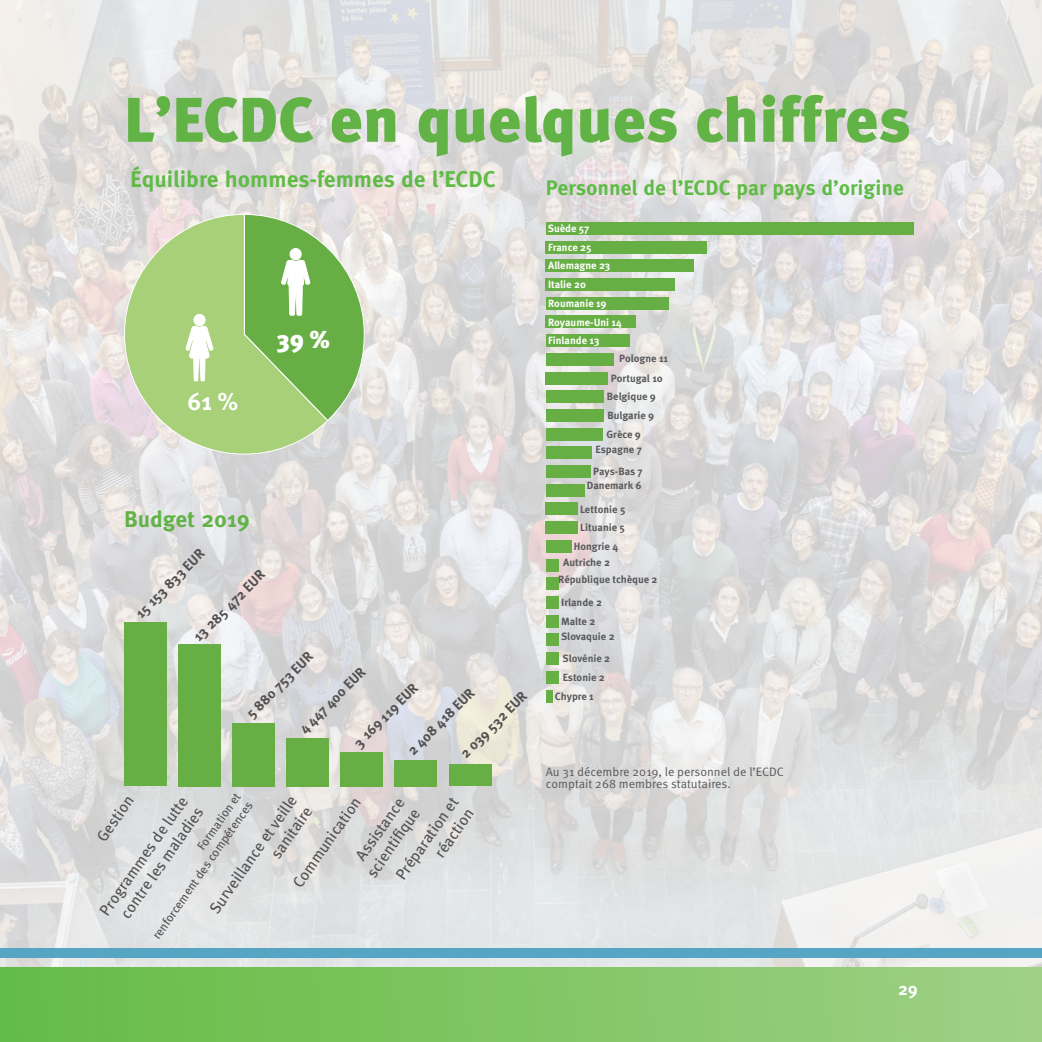
<style>
.page{position:relative;width:1042px;height:1042px;background:#fff}
.page>*{position:absolute;margin:0;border:0;box-sizing:border-box;transform-origin:0 0}
.t1{font:900 63px "Meta Pro";color:#61b345}
.t2{font:700 24.5px "Meta Pro";color:#fff}
.t3{font:900 24.5px "Meta Pro";color:#fff}
.t4{font:700 22.75px "Meta Pro";color:#60bb46}
.t5{font:700 22.75px "Meta Pro";color:#61b345}
.t6{font:700 21px "Meta Pro";color:#60bb46}
.t7{font:700 17.5px "Meta Pro";color:#fff}
.t8{font:15.75px/18.9px "Meta Pro";color:#535051;text-align:right}
.t9{font:700 14px "Meta Pro";color:#535051}
.t10{font:12.25px/12.2px "Meta Pro";color:#57585a}
.t11{font:12.25px/14.7px "Meta Pro";color:#535051;text-align:right}
.t12{font:700 10.5px/18.7px "Meta Pro";color:#58595b}
.t13{font:700 10.5px/18.7px "Meta Pro";color:#fff}
</style>
<div class="page">
<img style="left:0;top:0;width:1042px;height:967px">
<div style="left:232px;top:723px;width:42px;height:63px;background:#67af44"></div>
<div style="left:124px;top:622px;width:42px;height:164px;background:#67af44"></div>
<div style="left:178px;top:644px;width:42px;height:143px;background:#67af44"></div>
<div style="left:286px;top:738px;width:43px;height:48px;background:#67af44"></div>
<div style="left:341px;top:752px;width:42px;height:34px;background:#67af44"></div>
<div style="left:395px;top:760px;width:42px;height:26px;background:#67af44"></div>
<div style="left:449px;top:764px;width:42px;height:22px;background:#67af44"></div>
<svg style="left:111px;top:213px;width:218px;height:253px;background:#bfd5a0"></svg>
<svg style="left:185px;top:325px;width:29px;height:136px"></svg>
<div style="left:194px;top:314px;width:11px;height:12px;background:#fff;border-radius:50%"></div>
<div style="left:193px;top:314px;width:13px;height:12px;border:1px solid #fff;border-radius:50%"></div>
<svg style="left:243px;top:213px;width:122px;height:209px;background:#8ec170"></svg>
<div style="left:290px;top:248px;width:11px;height:12px;background:#fff;border-radius:50%"></div>
<div style="left:290px;top:248px;width:12px;height:12px;border:1px solid #fff;border-radius:50%"></div>
<div style="left:546px;top:222px;width:367px;height:12px;background:#67af44"></div>
<div style="left:546px;top:278px;width:129px;height:12px;background:#67af44"></div>
<div style="left:546px;top:260px;width:148px;height:12px;background:#67af44"></div>
<div style="left:546px;top:241px;width:161px;height:12px;background:#67af44"></div>
<div style="left:546px;top:335px;width:84px;height:12px;background:#67af44"></div>
<div style="left:546px;top:297px;width:122px;height:12px;background:#67af44"></div>
<div style="left:546px;top:316px;width:90px;height:12px;background:#67af44"></div>
<div style="left:546px;top:428px;width:56px;height:12px;background:#67af44"></div>
<div style="left:546px;top:353px;width:67px;height:12px;background:#67af44"></div>
<div style="left:546px;top:409px;width:57px;height:12px;background:#67af44"></div>
<div style="left:546px;top:447px;width:45px;height:12px;background:#67af44"></div>
<div style="left:546px;top:465px;width:45px;height:13px;background:#67af44"></div>
<div style="left:546px;top:372px;width:62px;height:12px;background:#67af44"></div>
<div style="left:546px;top:634px;width:13px;height:12px;background:#67af44"></div>
<div style="left:546px;top:503px;width:32px;height:12px;background:#67af44"></div>
<div style="left:546px;top:652px;width:13px;height:13px;background:#67af44"></div>
<div style="left:546px;top:671px;width:13px;height:12px;background:#67af44"></div>
<div style="left:546px;top:484px;width:38px;height:12px;background:#67af44"></div>
<div style="left:546px;top:522px;width:32px;height:12px;background:#67af44"></div>
<div style="left:546px;top:391px;width:57px;height:12px;background:#67af44"></div>
<div style="left:546px;top:540px;width:25px;height:12px;background:#67af44"></div>
<div style="left:546px;top:559px;width:13px;height:12px;background:#67af44"></div>
<div style="left:546px;top:578px;width:13px;height:12px;background:#67af44"></div>
<div style="left:546px;top:596px;width:13px;height:12px;background:#67af44"></div>
<div style="left:546px;top:615px;width:13px;height:12px;background:#67af44"></div>
<div style="left:546px;top:690px;width:6px;height:12px;background:#67af44"></div>
<div style="left:0;top:947px;width:1042px;height:10px;background:#56a5c4"></div>
<div style="left:0;top:967px;width:1042px;height:75px;background:linear-gradient(to right,#64bb45,#9fd085)"></div>
<h1 class="t1" style="left:124px;top:80px;width:788px">L’ECDC en quelques chiffres</h1>
<h3 class="t4" style="left:130px;top:165px;width:367px">Équilibre hommes-femmes de l’ECDC</h3>
<h2 class="t2" style="left:187px;top:386px;width:53px">61 %</h2>
<h2 class="t3" style="left:276px;top:324px;width:55px">39 %</h2>
<h3 class="t5" style="left:124px;top:504px;width:127px">Budget 2019</h3>
<h3 class="t9" style="left:132px;top:609px;width:92px;rotate:-45deg">15 153 833 EUR</h3>
<h3 class="t9" style="left:190px;top:633px;width:96px;rotate:-45deg">13 285 472 EUR</h3>
<h3 class="t9" style="left:242px;top:710px;width:89px;rotate:-45deg">5 880 753 EUR</h3>
<h3 class="t9" style="left:295px;top:724px;width:88px;rotate:-45deg">4 447 400 EUR</h3>
<h3 class="t9" style="left:350px;top:739px;width:86px;rotate:-45deg">3 169 119 EUR</h3>
<h3 class="t9" style="left:404px;top:746px;width:89px;rotate:-45deg">2 408 418 EUR</h3>
<h3 class="t9" style="left:456px;top:749px;width:89px;rotate:-45deg">2 039 532 EUR</h3>
<p class="t11" style="left:138px;top:925px;width:167px;rotate:-55deg">Formation et<br>renforcement des compétences</p>
<h3 class="t8" style="left:206px;top:907px;width:142px;rotate:-55deg">Surveillance et veille sanitaire</h3>
<h3 class="t8" style="left:392px;top:873px;width:98px;rotate:-55deg">Préparation et réaction</h3>
<h3 class="t8" style="left:93px;top:835px;width:54px;rotate:-55deg">Gestion</h3>
<h3 class="t8" style="left:96px;top:908px;width:143px;rotate:-55deg">Programmes de lutte contre les maladies</h3>
<h3 class="t8" style="left:348px;top:859px;width:82px;text-align:center;rotate:-55deg">Assistance scientifi que</h3>
<h3 class="t8" style="left:289px;top:880px;width:108px;rotate:-55deg">Communication</h3>
<h3 class="t6" style="left:546px;top:174px;width:359px">Personnel de l’ECDC par pays d’origine</h3>
<p class="t13" style="left:548px;top:219px;width:43px">Suède 57</p>
<p class="t13" style="left:548px;top:238px;width:45px">France 25</p>
<p class="t13" style="left:548px;top:257px;width:64px">Allemagne 23</p>
<p class="t13" style="left:548px;top:275px;width:39px">Italie 20</p>
<p class="t13" style="left:548px;top:294px;width:75px">Roumanie 19<br>Royaume-Uni 14</p>
<p class="t13" style="left:548px;top:332px;width:53px">Finlande 13</p>
<p class="t12" style="left:619px;top:350px;width:50px">Pologne 11</p>
<p class="t12" style="left:611px;top:369px;width:53px">Portugal 10</p>
<p class="t12" style="left:607px;top:388px;width:50px">Belgique 9</p>
<p class="t12" style="left:607px;top:406px;width:48px">Bulgarie 9</p>
<p class="t12" style="left:606px;top:425px;width:36px">Grèce 9</p>
<p class="t12" style="left:595px;top:440px;width:48px">Espagne 7</p>
<p class="t12" style="left:593px;top:462px;width:51px">Pays-Bas 7</p>
<p class="t12" style="left:587px;top:477px;width:56px">Danemark 6</p>
<p class="t12" style="left:580px;top:500px;width:47px">Lettonie 5</p>
<p class="t12" style="left:580px;top:519px;width:46px">Lituanie 5</p>
<p class="t12" style="left:574px;top:537px;width:46px">Hongrie 4</p>
<p class="t12" style="left:563px;top:553px;width:48px">Autriche 2</p>
<p class="t12" style="left:558px;top:570px;width:101px">République tchèque 2</p>
<p class="t12" style="left:561px;top:594px;width:42px">Irlande 2<br>Malte 2</p>
<p class="t12" style="left:562px;top:649px;width:49px">Slovénie 2</p>
<p class="t12" style="left:561px;top:627px;width:55px">Slovaquie 2</p>
<p class="t12" style="left:555px;top:668px;width:52px;text-indent:8px">Estonie 2<br>Chypre 1</p>
<p class="t10" style="left:546px;top:766px;width:240px">Au 31 décembre 2019, le personnel de l’ECDC comptait 268 membres statutaires.</p>
<h3 class="t7" style="left:898px;top:977px;width:21px">29</h3>
</div>
